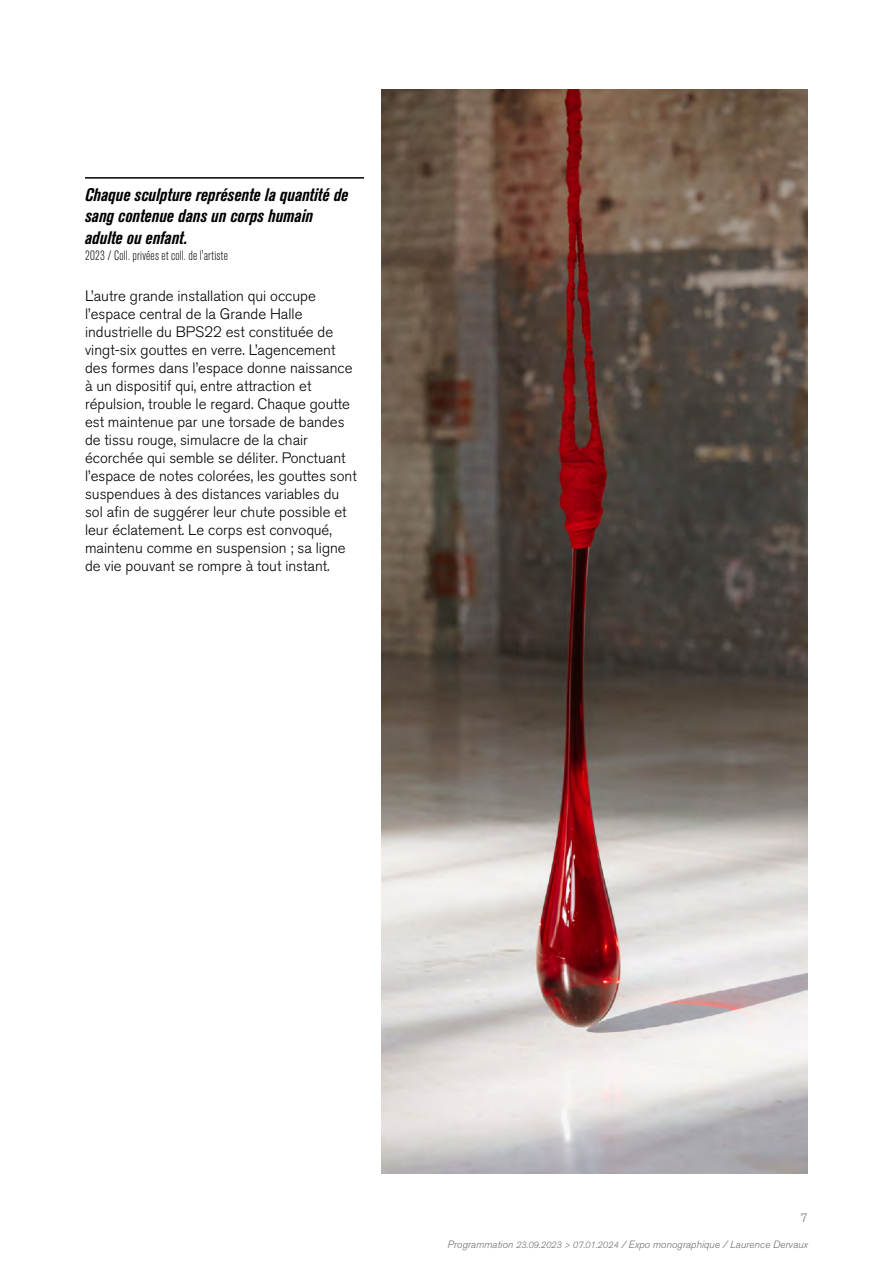
<style>
.page{position:relative;width:893px;height:1263px;background:#fff}
.page>*{position:absolute;margin:0;border:0;box-sizing:border-box;transform-origin:0 0}
.t1{font:italic 700 condensed 18px/21.6px "Akzidenz Grotesk BQ";color:#000}
.t2{font:300 15px/18px "Akzidenz Grotesk BQ";color:#000}
.t3{font:300 condensed 13.5px "Akzidenz Grotesk BQ";letter-spacing:.015em;color:#000}
.t4{font:300 12px "Akzidenz Grotesk BQ";color:#706f6f}
.t5{font:italic 300 10.5px "Akzidenz Grotesk BQ";color:#706f6f}
.s1{font-size:9px}
</style>
<div class="page">
<img style="left:381px;top:89px;width:427px;height:1084px">
<hr style="left:85px;top:177px;width:279px;height:2px;background:#000">
<p class="t1" style="left:85px;top:184px;width:265px">Chaque sculpture représente la quantité de sang contenue dans un corps humain adulte ou enfant.</p>
<p class="t3" style="left:85px;top:248px;width:144px">2023 / Coll. privées et coll. de l'artiste</p>
<p class="t2" style="left:85px;top:287px;width:273px">L’autre grande installation qui occupe l’espace central de la Grande Halle industrielle du BPS22 est constituée de vingt-six gouttes en verre. L’agencement des formes dans l’espace donne naissance à un dispositif qui, entre attraction et répulsion, trouble le regard. Chaque goutte est maintenue par une torsade de bandes de tissu rouge, simulacre de la chair écorchée qui semble se déliter. Ponctuant l’espace de notes colorées, les gouttes sont suspendues à des distances variables du sol afin de suggérer leur chute possible et leur éclatement. Le corps est convoqué, maintenu comme en suspension ; sa ligne de vie pouvant se rompre à tout instant.</p>
<p class="t4" style="left:801px;top:1211px;width:8px">7</p>
<p class="t5" style="left:447px;top:1238px;width:362px">Programmation <span class="s1">23.09.2023 &gt; 07.01.2024</span> / Expo monographique / Laurence Dervaux</p>
</div>
